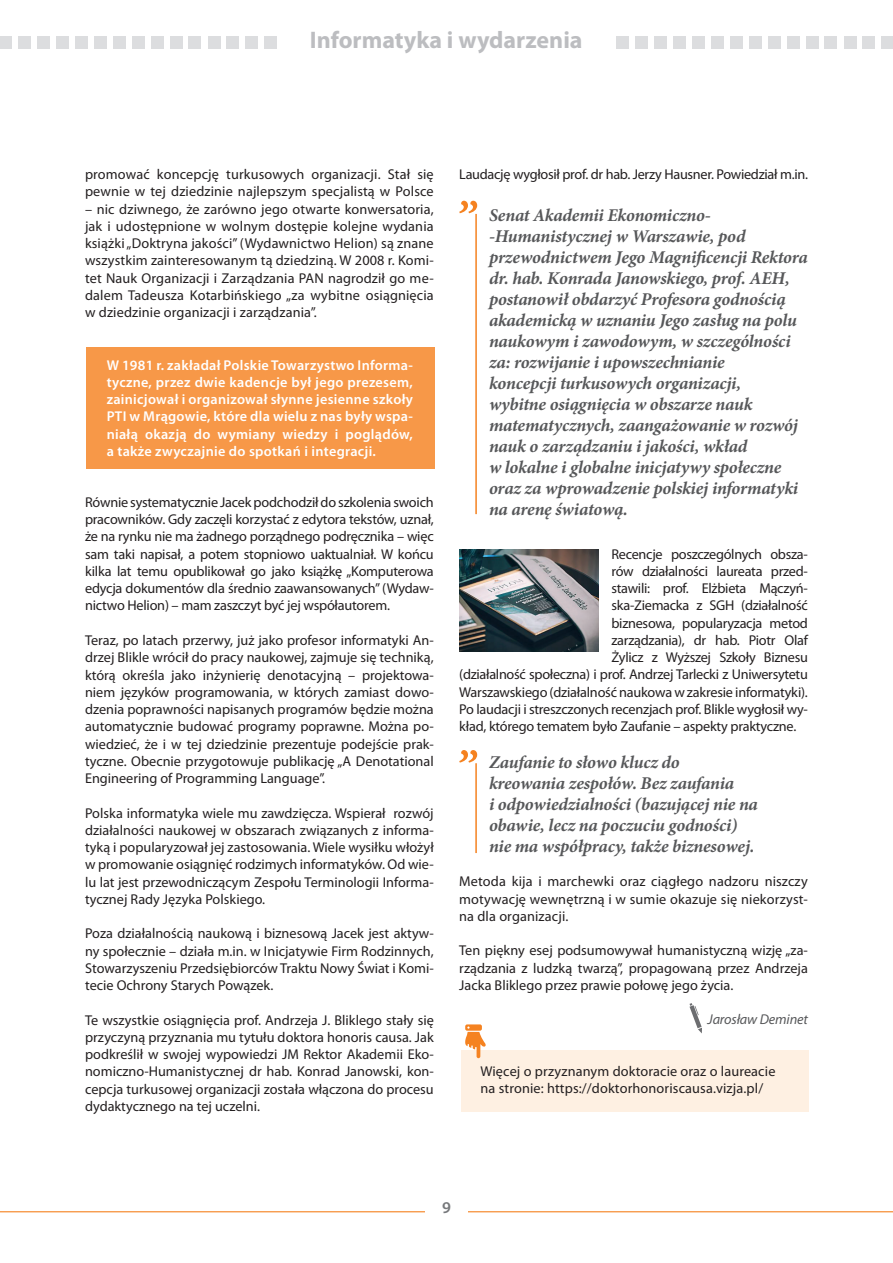
<style>
.page{position:relative;width:893px;height:1263px;background:#fff}
.page>*{position:absolute;margin:0;border:0;box-sizing:border-box;transform-origin:0 0}
.t1{font:700 24px "Myriad Pro";color:#bcbdc0}
.t2{font:italic 700 18px/21px "Minion Pro";letter-spacing:-.01em;color:#57585a}
.t3{font:600 16.5px "Myriad Pro";color:#76787b}
.t4{font:14.25px/17.2px "Myriad Pro";letter-spacing:-.005em;color:#231f20;text-align:justify}
.t5{font:600 14.25px/17.2px "Myriad Pro";letter-spacing:.02em;color:#fff;text-align:justify}
.t6{font:italic 14.25px "Myriad Pro";letter-spacing:-.01em;color:#57585a}
</style>
<div class="page">
<hr style="left:0;top:1211px;width:893px;height:1px;background:#f58220">
<div style="left:425px;top:1195px;width:43px;height:23px;background:#fff"></div>
<div style="left:881px;top:36px;width:12px;height:13px;background:#dcdddf"></div>
<div style="left:862px;top:36px;width:13px;height:13px;background:#dcdddf"></div>
<div style="left:824px;top:36px;width:13px;height:13px;background:#dcdddf"></div>
<div style="left:806px;top:36px;width:13px;height:13px;background:#dcdddf"></div>
<div style="left:787px;top:36px;width:13px;height:13px;background:#dcdddf"></div>
<div style="left:654px;top:36px;width:13px;height:13px;background:#dcdddf"></div>
<div style="left:616px;top:36px;width:13px;height:13px;background:#dcdddf"></div>
<div style="left:635px;top:36px;width:13px;height:13px;background:#dcdddf"></div>
<div style="left:730px;top:36px;width:13px;height:13px;background:#dcdddf"></div>
<div style="left:711px;top:36px;width:13px;height:13px;background:#dcdddf"></div>
<div style="left:673px;top:36px;width:13px;height:13px;background:#dcdddf"></div>
<div style="left:749px;top:36px;width:13px;height:13px;background:#dcdddf"></div>
<div style="left:692px;top:36px;width:13px;height:13px;background:#dcdddf"></div>
<div style="left:768px;top:36px;width:13px;height:13px;background:#dcdddf"></div>
<div style="left:844px;top:36px;width:12px;height:13px;background:#dcdddf"></div>
<div style="left:264px;top:36px;width:13px;height:13px;background:#dcdddf"></div>
<div style="left:208px;top:36px;width:13px;height:13px;background:#dcdddf"></div>
<div style="left:226px;top:36px;width:13px;height:13px;background:#dcdddf"></div>
<div style="left:94px;top:36px;width:13px;height:13px;background:#dcdddf"></div>
<div style="left:56px;top:36px;width:13px;height:13px;background:#dcdddf"></div>
<div style="left:18px;top:36px;width:13px;height:13px;background:#dcdddf"></div>
<div style="left:0;top:36px;width:12px;height:13px;background:#dcdddf"></div>
<div style="left:37px;top:36px;width:13px;height:13px;background:#dcdddf"></div>
<div style="left:75px;top:36px;width:13px;height:13px;background:#dcdddf"></div>
<div style="left:170px;top:36px;width:13px;height:12px;background:#dcdddf"></div>
<div style="left:151px;top:36px;width:12px;height:13px;background:#dcdddf"></div>
<div style="left:113px;top:36px;width:13px;height:13px;background:#dcdddf"></div>
<div style="left:132px;top:36px;width:13px;height:13px;background:#dcdddf"></div>
<div style="left:245px;top:36px;width:13px;height:13px;background:#dcdddf"></div>
<div style="left:189px;top:36px;width:12px;height:13px;background:#dcdddf"></div>
<div style="left:461px;top:1050px;width:348px;height:62px;background:#fef0e2"></div>
<svg style="left:465px;top:1024px;width:21px;height:34px"></svg>
<svg style="left:689px;top:1003px;width:13px;height:30px"></svg>
<div style="left:86px;top:347px;width:348px;height:122px;background:#f79848"></div>
<img style="left:459px;top:549px;width:140px;height:103px">
<svg style="left:459px;top:201px;width:18px;height:12px"></svg>
<hr style="left:475px;top:214px;width:2px;height:300px;background:#f58220">
<svg style="left:459px;top:750px;width:18px;height:13px"></svg>
<hr style="left:475px;top:763px;width:2px;height:90px;background:#f58220">
<h1 class="t1" style="left:310px;top:25px;width:274px">Informatyka i wydarzenia</h1>
<p class="t4" style="left:85px;top:165px;width:350px">promować koncepcję turkusowych organizacji. Stał się pewnie w tej dziedzinie najlepszym specjalistą w Polsce</p>
<p class="t4" style="left:85px;top:200px;width:350px">– nic dziwnego, że zarówno jego otwarte konwersatoria, jak i udostępnione w wolnym dostępie kolejne wydania książki „Doktryna jakości” (Wydawnictwo Helion) są znane wszystkim zainteresowanym tą dziedziną. W 2008 r. Komi&shy;tet Nauk Organizacji i Zarządzania PAN nagrodził go me&shy;dalem Tadeusza Kotarbińskiego „za wybitne osiągnięcia w dziedzinie organizacji i zarządzania”.</p>
<p class="t5" style="left:107px;top:356px;width:308px">W 1981 r. zakładał Polskie Towarzystwo Informa&shy;tyczne, przez dwie kadencje był jego prezesem, zainicjował i organizował słynne jesienne szkoły PTI w Mrągowie, które dla wielu z nas były wspa&shy;niałą okazją do wymiany wiedzy i poglądów, a także zwyczajnie do spotkań i integracji.</p>
<p class="t4" style="left:85px;top:493px;width:350px">Równie systematycznie Jacek podchodził do szkolenia swoich pracowników. Gdy zaczęli korzystać z edytora tekstów, uznał, że na rynku nie ma żadnego porządnego podręcznika – więc sam taki napisał, a potem stopniowo uaktualniał. W końcu kilka lat temu opublikował go jako książkę „Komputerowa edycja dokumentów dla średnio zaawansowanych” (Wydaw&shy;nictwo Helion) – mam zaszczyt być jej współautorem.</p>
<p class="t4" style="left:85px;top:631px;width:350px">Teraz, po latach przerwy, już jako profesor informatyki An&shy;drzej Blikle wrócił do pracy naukowej, zajmuje się techniką, którą określa jako inżynierię denotacyjną – projektowa&shy;niem języków programowania, w których zamiast dowo&shy;dzenia poprawności napisanych programów będzie można automatycznie budować programy poprawne. Można po&shy;wiedzieć, że i w tej dziedzinie prezentuje podejście prak&shy;tyczne. Obecnie przygotowuje publikację „A Denotational Engineering of Programming Language”.</p>
<p class="t4" style="left:85px;top:804px;width:350px">Polska informatyka wiele mu zawdzięcza. Wspierał rozwój działalności naukowej w obszarach związanych z informa&shy;tyką i popularyzował jej zastosowania. Wiele wysiłku włożył w promowanie osiągnięć rodzimych informatyków. Od wie&shy;lu lat jest przewodniczącym Zespołu Terminologii Informa&shy;tycznej Rady Języka Polskiego.</p>
<p class="t4" style="left:85px;top:925px;width:350px">Poza działalnością naukową i biznesową Jacek jest aktyw&shy;ny społecznie – działa m.in. w Inicjatywie Firm Rodzinnych, Stowarzyszeniu Przedsiębiorców Traktu Nowy Świat i Komi&shy;tecie Ochrony Starych Powązek.</p>
<p class="t4" style="left:85px;top:1011px;width:350px">Te wszystkie osiągnięcia prof. Andrzeja J. Bliklego stały się przyczyną przyznania mu tytułu doktora honoris causa. Jak podkreślił w swojej wypowiedzi JM Rektor Akademii Eko&shy;nomiczno-Humanistycznej dr hab. Konrad Janowski, kon&shy;cepcja turkusowej organizacji została włączona do procesu dydaktycznego na tej uczelni.</p>
<p class="t4" style="left:459px;top:166px;width:350px">Laudację wygłosił prof. dr hab. Jerzy Hausner. Powiedział m.in.</p>
<p class="t2" style="left:489px;top:205px;width:320px">Senat Akademii Ekonomiczno--Humanistycznej w Warszawie, pod przewodnictwem Jego Magnificencji Rektora dr. hab. Konrada Janowskiego, prof. AEH, postanowił obdarzyć Profesora godnością akademicką w uznaniu Jego zasług na polu naukowym i zawodowym, w szczególności za: rozwijanie i upowszechnianie<br>koncepcji turkusowych organizacji,<br>wybitne osiągnięcia w obszarze nauk matematycznych, zaangażowanie w rozwój nauk o zarządzaniu i jakości, wkład<br>w lokalne i globalne inicjatywy społeczne oraz za wprowadzenie polskiej informatyki na arenę światową.</p>
<p class="t4" style="left:611px;top:545px;width:198px">Recencje poszczególnych obsza-</p>
<p class="t4" style="left:611px;top:562px;width:198px">rów działalności laureata przed-</p>
<p class="t4" style="left:611px;top:579px;width:198px">stawili: prof. Elżbieta Mączyń-</p>
<p class="t4" style="left:611px;top:597px;width:198px">ska-Ziemacka z SGH (działalność</p>
<p class="t4" style="left:611px;top:614px;width:198px">biznesowa, popularyzacja metod</p>
<p class="t4" style="left:611px;top:631px;width:198px">zarządzania), dr hab. Piotr Olaf</p>
<p class="t4" style="left:611px;top:648px;width:198px">Żylicz z Wyższej Szkoły Biznesu</p>
<p class="t4" style="left:459px;top:666px;width:350px">(działalność społeczna) i prof. Andrzej Tarlecki z Uniwersytetu</p>
<p class="t4" style="left:459px;top:683px;width:350px">Warszawskiego (działalność naukowa w zakresie informatyki).</p>
<p class="t4" style="left:459px;top:700px;width:350px">Po laudacji i streszczonych recenzjach prof. Blikle wygłosił wy-</p>
<p class="t4" style="left:459px;top:718px;width:339px">kład, którego tematem było Zaufanie – aspekty praktyczne.</p>
<p class="t2" style="left:489px;top:751px;width:270px">Zaufanie to słowo klucz do kreowania zespołów. Bez zaufania<br>i odpowiedzialności (bazującej nie na obawie, lecz na poczuciu godności) nie ma współpracy, także biznesowej.</p>
<p class="t4" style="left:459px;top:873px;width:350px">Metoda kija i marchewki oraz ciągłego nadzoru niszczy motywację wewnętrzną i w sumie okazuje się niekorzyst&shy;na dla organizacji.</p>
<p class="t4" style="left:459px;top:942px;width:350px">Ten piękny esej podsumowywał humanistyczną wizję „za&shy;rządzania z ludzką twarzą”, propagowaną przez Andrzeja Jacka Bliklego przez prawie połowę jego życia.</p>
<p class="t6" style="left:708px;top:1011px;width:102px">Jarosław Deminet</p>
<p class="t4" style="left:480px;top:1062px;width:296px">Więcej o przyznanym doktoracie oraz o laureacie na stronie: https://doktorhonoriscausa.vizja.pl/</p>
<p class="t3" style="left:442px;top:1197px;width:10px">9</p>
</div>
